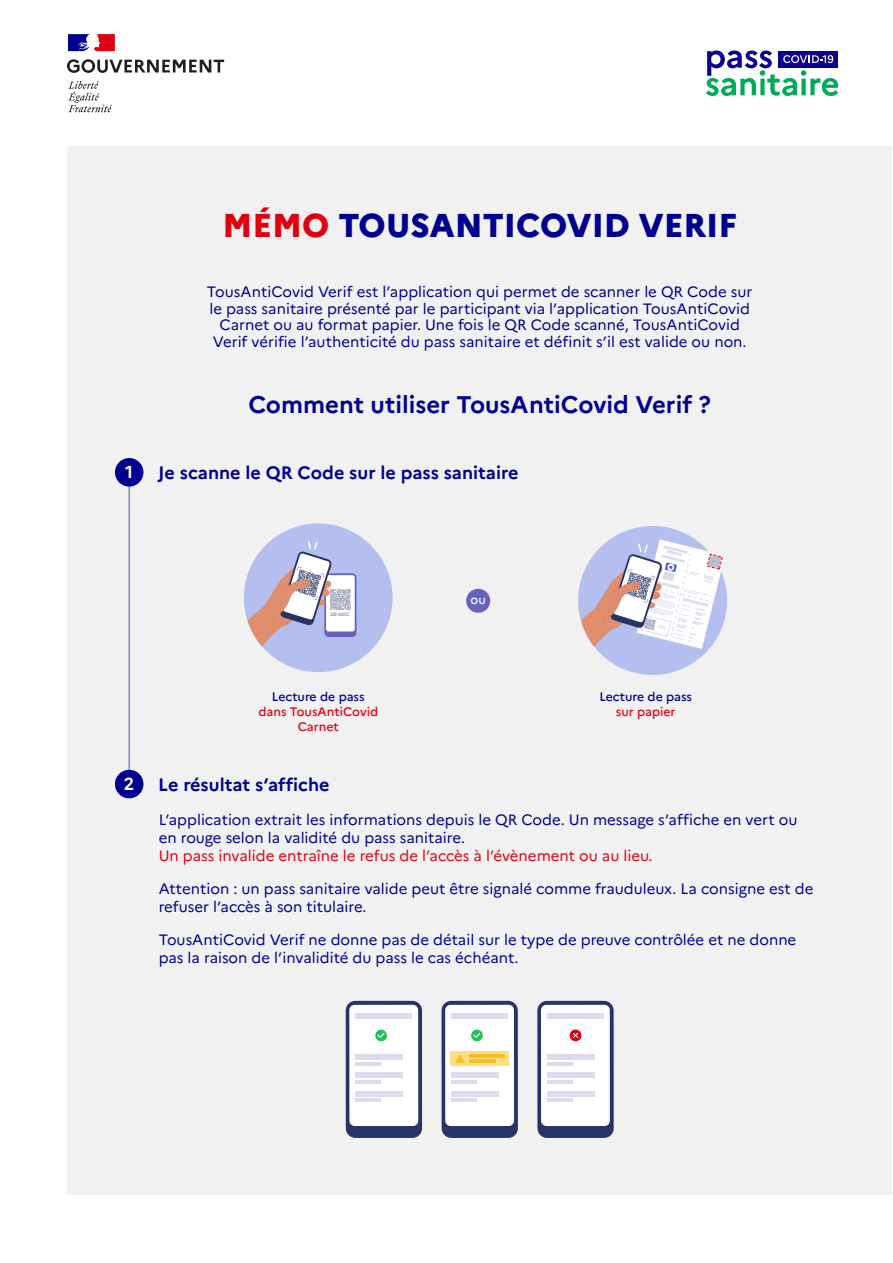
<style>
.page{position:relative;width:893px;height:1263px;background:#fff}
.page>*{position:absolute;margin:0;border:0;box-sizing:border-box;transform-origin:0 0}
.t1{font:800 33px "Marianne";color:#000091}
.t2{font:700 24px "Marianne";color:#000091}
.t3{font:700 18px "Marianne";color:#000091}
.t4{font:700 17.4px "Marianne";color:#fff}
.t5{font:15px/18px "Marianne";color:#000091}
.t6{font:15px "Marianne";color:#e1000f}
.t7{font:500 12.3px/14.9px "Marianne";color:#e1000f;text-align:center}
.t8{font:500 12.3px "Marianne";color:#000091}
.t9{font:500 12.3px "Marianne";color:#fff}
.t10{font:700 4.65px "Marianne";color:#8888a8}
.s1{color:#e1000f}
</style>
<div class="page">
<div style="left:67px;top:146px;width:825px;height:1049px;background:#f1f1f1"></div>
<hr style="left:129px;top:472px;width:1px;height:312px;background:#6663bf">
<div style="left:466px;top:589px;width:24px;height:24px;background:#6663bf;border-radius:50%"></div>
<div style="left:115px;top:458px;width:28px;height:28px;background:#000091;border-radius:50%"></div>
<div style="left:115px;top:770px;width:28px;height:28px;background:#000091;border-radius:50%"></div>
<div style="left:244px;top:523px;width:149px;height:149px;background:#b4beef;border-radius:50%"></div>
<svg style="left:324px;top:573px;width:32px;height:64px"></svg>
<div style="left:326px;top:575px;width:29px;height:56px;background:#fff;border-radius:2px"></div>
<svg style="left:244px;top:540px;width:107px;height:126px"></svg>
<svg style="left:67px;top:59px;width:157px;height:14px"></svg>
<svg style="left:68px;top:81px;width:44px;height:31px"></svg>
<svg style="left:68px;top:34px;width:47px;height:17px"></svg>
<svg style="left:706px;top:50px;width:132px;height:46px"></svg>
<div style="left:578px;top:526px;width:149px;height:149px;background:#b4beef;border-radius:50%"></div>
<svg style="left:578px;top:539px;width:147px;height:128px"></svg>
<div style="left:346px;top:1001px;width:76px;height:137px;background:#273467;border-radius:10px"></div>
<div style="left:349px;top:1005px;width:69px;height:121px;background:#fff;border-radius:5px"></div>
<svg style="left:375px;top:1030px;width:12px;height:11px"></svg>
<div style="left:356px;top:1054px;width:47px;height:6px;background:#dcdcef"></div>
<div style="left:356px;top:1014px;width:56px;height:5px;background:#dcdcef"></div>
<hr style="left:356px;top:1062px;width:25px;height:3px;background:#dcdcef">
<div style="left:356px;top:1072px;width:47px;height:6px;background:#dcdcef"></div>
<hr style="left:356px;top:1080px;width:25px;height:3px;background:#dcdcef">
<div style="left:356px;top:1091px;width:47px;height:5px;background:#dcdcef"></div>
<hr style="left:356px;top:1098px;width:25px;height:4px;background:#dcdcef">
<div style="left:537px;top:1001px;width:77px;height:137px;background:#273467;border-radius:10px"></div>
<div style="left:541px;top:1005px;width:69px;height:121px;background:#fff;border-radius:5px"></div>
<svg style="left:569px;top:1029px;width:13px;height:12px"></svg>
<div style="left:547px;top:1054px;width:47px;height:6px;background:#dcdcef"></div>
<div style="left:547px;top:1014px;width:57px;height:5px;background:#dcdcef"></div>
<hr style="left:547px;top:1062px;width:26px;height:3px;background:#dcdcef">
<div style="left:547px;top:1072px;width:47px;height:6px;background:#dcdcef"></div>
<hr style="left:547px;top:1080px;width:26px;height:3px;background:#dcdcef">
<div style="left:547px;top:1091px;width:47px;height:5px;background:#dcdcef"></div>
<hr style="left:547px;top:1098px;width:26px;height:4px;background:#dcdcef">
<div style="left:442px;top:1001px;width:76px;height:137px;background:#273467;border-radius:10px"></div>
<div style="left:445px;top:1005px;width:69px;height:121px;background:#fff;border-radius:5px"></div>
<svg style="left:471px;top:1030px;width:12px;height:11px"></svg>
<div style="left:452px;top:1014px;width:56px;height:5px;background:#dcdcef"></div>
<div style="left:451px;top:1072px;width:48px;height:6px;background:#dcdcef"></div>
<hr style="left:451px;top:1080px;width:26px;height:3px;background:#dcdcef">
<div style="left:451px;top:1091px;width:48px;height:5px;background:#dcdcef"></div>
<hr style="left:451px;top:1098px;width:26px;height:4px;background:#dcdcef">
<div style="left:451px;top:1051px;width:58px;height:15px;background:#ffde83"></div>
<hr style="left:470px;top:1059px;width:26px;height:4px;background:#f7c123">
<hr style="left:470px;top:1054px;width:35px;height:3px;background:#f7c123">
<svg style="left:455px;top:1054px;width:10px;height:9px"></svg>
<h1 class="t1" style="left:222px;top:205px;width:516px"><span class="s1">MÉMO</span> TOUSANTICOVID VERIF</h1>
<p class="t5" style="left:207px;top:283px;width:547px;line-height:16.5px;text-align:center">TousAntiCovid Verif est l’application qui permet de scanner le QR Code sur le pass sanitaire présenté par le participant via l’application TousAntiCovid Carnet ou au format papier. Une fois le QR Code scanné, TousAntiCovid Verif vérifie l’authenticité du pass sanitaire et définit s’il est valide ou non.</p>
<p class="t4" style="left:125px;top:461px;width:10px">1</p>
<h2 class="t2" style="left:248px;top:390px;width:464px">Comment utiliser TousAntiCovid Verif ?</h2>
<p class="t3" style="left:158px;top:462px;width:362px">Je scanne le QR Code sur le pass sanitaire</p>
<p class="t10" style="left:330px;top:612px;width:21px">2D-DOC</p>
<p class="t8" style="left:272px;top:689px;width:94px">Lecture de pass</p>
<p class="t7" style="left:258px;top:704px;width:121px">dans TousAntiCovid<br>Carnet</p>
<p class="t9" style="left:471px;top:592px;width:17px">ou</p>
<p class="t8" style="left:599px;top:689px;width:94px">Lecture de pass</p>
<p class="t7" style="left:616px;top:704px;width:61px">sur papier</p>
<p class="t4" style="left:124px;top:773px;width:12px">2</p>
<p class="t3" style="left:158px;top:774px;width:173px">Le résultat s’affiche</p>
<p class="t5" style="left:159px;top:810px;width:640px">L’application extrait les informations depuis le QR Code. Un message s’affiche en vert ou en rouge selon la validité du pass sanitaire.</p>
<p class="t6" style="left:159px;top:846px;width:495px">Un pass invalide entraîne le refus de l’accès à l’évènement ou au lieu.</p>
<p class="t5" style="left:159px;top:879px;width:656px">Attention : un pass sanitaire valide peut être signalé comme frauduleux. La consigne est de refuser l’accès à son titulaire.</p>
<p class="t5" style="left:159px;top:930px;width:639px">TousAntiCovid Verif ne donne pas de détail sur le type de preuve contrôlée et ne donne pas la raison de l’invalidité du pass le cas échéant.</p>
</div>
